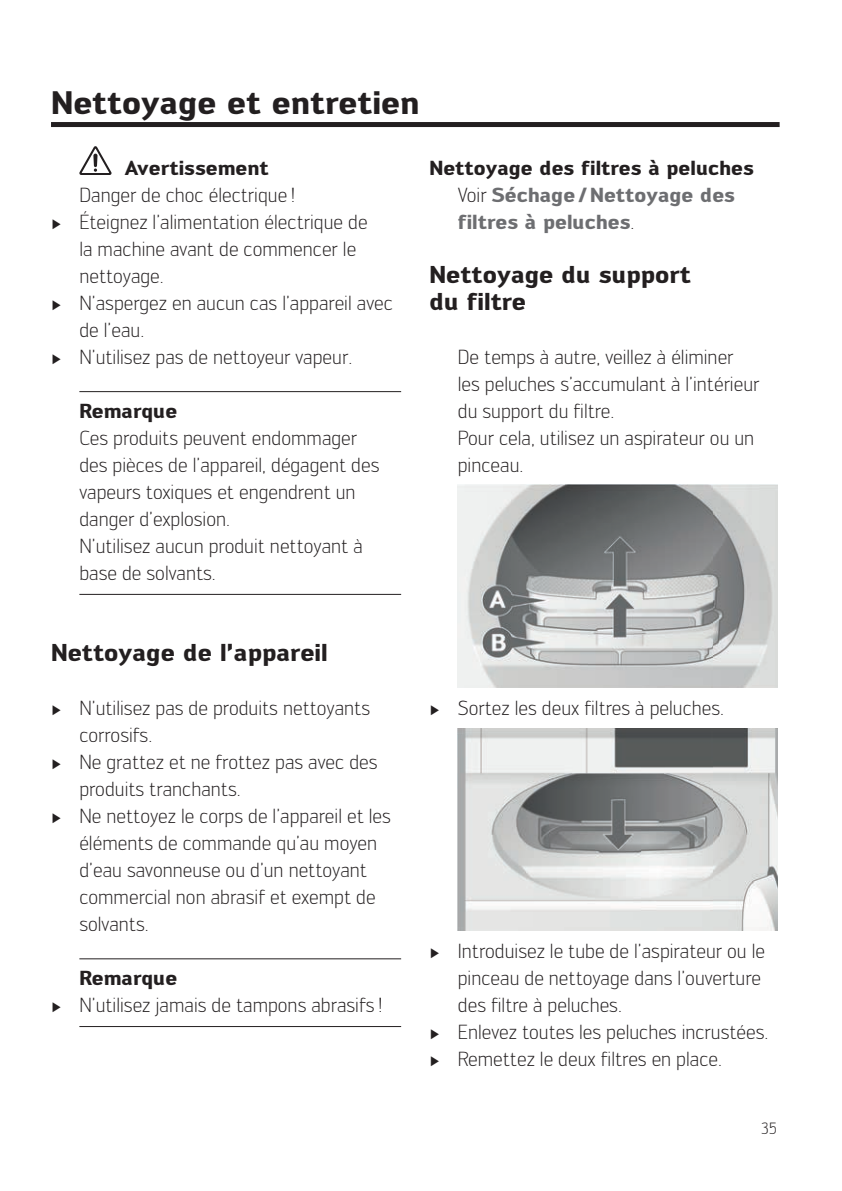
<style>
.page{position:relative;width:842px;height:1191px;background:#fff}
.page>*{position:absolute;margin:0;border:0;box-sizing:border-box;transform-origin:0 0}
.t1{font:700 32px "Engel";color:#231f20}
.t2{font:700 24px/27px "Engel";color:#231f20}
.t3{font:300 20px/27px "Engel";color:#231f20}
.t4{font:700 20px/27px "Engel";color:#6d6e71}
.t5{font:700 20px "Engel";color:#231f20}
.t6{font:300 16px "Engel";color:#231f20}
.s1{font-family:"Century";font-weight:400;font-size:14px}
.s2{color:#231f20}
.s3{font-weight:300;color:#231f20}
.s4{font-weight:700}
</style>
<div class="page">
<div style="left:51px;top:122px;width:729px;height:5px;background:#231f20"></div>
<hr style="left:79px;top:391px;width:322px;height:1px;background:#231f20">
<hr style="left:79px;top:594px;width:322px;height:1px;background:#231f20">
<hr style="left:79px;top:958px;width:322px;height:1px;background:#231f20">
<hr style="left:79px;top:1026px;width:322px;height:1px;background:#231f20">
<svg style="left:79px;top:146px;width:33px;height:28px"></svg>
<div style="left:93px;top:154px;width:5px;height:13px;background:#231f20;border-radius:2px"></div>
<img style="left:458px;top:485px;width:320px;height:202px">
<img style="left:458px;top:728px;width:320px;height:202px">
<h1 class="t1" style="left:51px;top:83px;width:370px">Nettoyage et entretien</h1>
<p class="t5" style="left:125px;top:155px;width:146px">Avertissement</p>
<p class="t3" style="left:79px;top:181px;width:218px">Danger de choc électrique !</p>
<p class="t3" style="left:51px;top:208px;width:318px"><span class="s1">►</span> Éteignez l’alimentation électrique de</p>
<p class="t3" style="left:79px;top:235px;width:278px">la machine avant de commencer le</p>
<p class="t3" style="left:79px;top:262px;width:86px">nettoyage.</p>
<p class="t3" style="left:51px;top:289px;width:343px"><span class="s1">►</span> N’aspergez en aucun cas l’appareil avec</p>
<p class="t3" style="left:79px;top:316px;width:66px">de l’eau.</p>
<p class="t3" style="left:51px;top:343px;width:303px"><span class="s1">►</span> N’utilisez pas de nettoyeur vapeur.</p>
<p class="t5" style="left:79px;top:398px;width:99px">Remarque</p>
<p class="t3" style="left:79px;top:424px;width:302px">Ces produits peuvent endommager des pièces de l’appareil, dégagent des vapeurs toxiques et engendrent un danger d’explosion.<br>N’utilisez aucun produit nettoyant à base de solvants.</p>
<p class="t4" style="left:458px;top:154px;width:298px;text-indent:-28px"><span class="s2">Nettoyage des filtres à peluches<br></span><span class="s3">Voir</span> Séchage / Nettoyage des filtres à peluches<span class="s3">.</span></p>
<p class="t2" style="left:429px;top:260px;width:263px">Nettoyage du support du filtre</p>
<p class="t3" style="left:458px;top:343px;width:303px">De temps à autre, veillez à éliminer les peluches s’accumulant à l’intérieur du support du filtre.<br>Pour cela, utilisez un aspirateur ou un pinceau.</p>
<p class="t2" style="left:51px;top:638px;width:278px">Nettoyage de l’appareil</p>
<p class="t3" style="left:51px;top:694px;width:321px"><span class="s1">►</span> N’utilisez pas de produits nettoyants</p>
<p class="t3" style="left:79px;top:721px;width:74px">corrosifs.</p>
<p class="t3" style="left:51px;top:748px;width:328px"><span class="s1">►</span> Ne grattez et ne frottez pas avec des</p>
<p class="t3" style="left:79px;top:775px;width:163px">produits tranchants.</p>
<p class="t3" style="left:51px;top:802px;width:341px"><span class="s1">►</span> Ne nettoyez le corps de l’appareil et les</p>
<p class="t3" style="left:79px;top:829px;width:299px">éléments de commande qu’au moyen</p>
<p class="t3" style="left:79px;top:856px;width:289px">d’eau savonneuse ou d’un nettoyant</p>
<p class="t3" style="left:79px;top:883px;width:298px">commercial non abrasif et exempt de</p>
<p class="t3" style="left:79px;top:910px;width:71px">solvants.</p>
<p class="t3" style="left:51px;top:964px;width:333px;text-indent:28px"><span class="s4">Remarque<br></span><span class="s1">►</span> N’utilisez jamais de tampons abrasifs !</p>
<p class="t3" style="left:429px;top:694px;width:296px"><span class="s1">►</span> Sortez les deux filtres à peluches.</p>
<p class="t3" style="left:429px;top:937px;width:337px"><span class="s1">►</span> Introduisez le tube de l’aspirateur ou le</p>
<p class="t3" style="left:458px;top:964px;width:305px">pinceau de nettoyage dans l’ouverture</p>
<p class="t3" style="left:458px;top:991px;width:166px">des filtre à peluches.</p>
<p class="t3" style="left:429px;top:1018px;width:340px"><span class="s1">►</span> Enlevez toutes les peluches incrustées.</p>
<p class="t3" style="left:429px;top:1045px;width:294px"><span class="s1">►</span> Remettez le deux filtres en place.</p>
<p class="t6" style="left:761px;top:1120px;width:17px">35</p>
</div>
